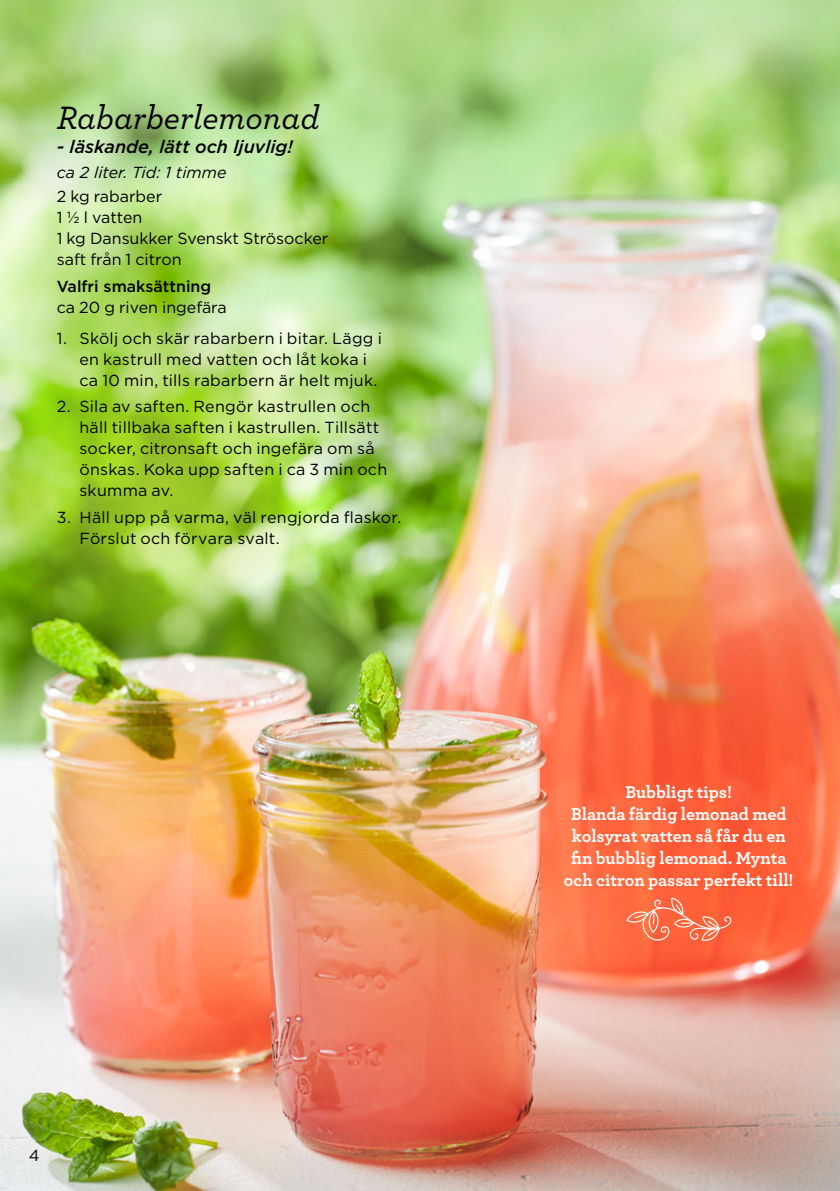
<style>
.page{position:relative;width:840px;height:1191px;background:#fff}
.page>*{position:absolute;margin:0;border:0;box-sizing:border-box;transform-origin:0 0}
.t1{font:italic 500 34px "Archer";color:#000}
.t2{font:700 18px/22px "Archer";color:#fff;text-align:center}
.t3{font:italic 500 18px "Gotham";color:#000}
.t4{font:16px/21px "Gotham";letter-spacing:.015em;color:#000}
.t5{font:italic 16px "Gotham";color:#000}
.t6{font:500 16px "Gotham";color:#000}
</style>
<div class="page">
<img style="left:0;top:0;width:839px;height:1191px">
<svg style="left:626px;top:897px;width:105px;height:44px;background:#fe7854"></svg>
<img style="left:0;top:313px;width:377px;height:338px">
<h1 class="t1" style="left:57px;top:93px;width:264px">Rabarberlemonad</h1>
<p class="t3" style="left:57px;top:135px;width:238px">- läskande, lätt och ljuvlig!</p>
<p class="t5" style="left:57px;top:162px;width:171px">ca 2 liter. Tid: 1 timme</p>
<p class="t4" style="left:57px;top:185px;width:273px">2 kg rabarber<br>1 1/2 l vatten<br>1 kg Dansukker Svenskt Strösocker saft från 1 citron</p>
<p class="t6" style="left:57px;top:275px;width:156px">Valfri smaksättning</p>
<p class="t4" style="left:57px;top:296px;width:171px">ca 20 g riven ingefära</p>
<p class="t4" style="left:79px;top:327px;width:304px;text-indent:-23px">1. Skölj och skär rabarbern i bitar. Lägg i en kastrull med vatten och låt koka i ca 10 min, tills rabarbern är helt mjuk.</p>
<p class="t4" style="left:79px;top:396px;width:309px;text-indent:-23px">2. Sila av saften. Rengör kastrullen och häll tillbaka saften i kastrullen. Tillsätt socker, citronsaft och ingefära om så önskas. Koka upp saften i ca 3 min och skumma av.</p>
<p class="t4" style="left:79px;top:506px;width:323px;text-indent:-23px">3. Häll upp på varma, väl rengjorda flaskor.<br>Förslut och förvara svalt.</p>
<p class="t4" style="left:29px;top:1144px;width:12px">4</p>
<p class="t2" style="left:563px;top:779px;width:231px">Bubbligt tips!<br>Blanda färdig lemonad med kolsyrat vatten så får du en fin bubblig lemonad. Mynta och citron passar perfekt till!</p>
</div>
